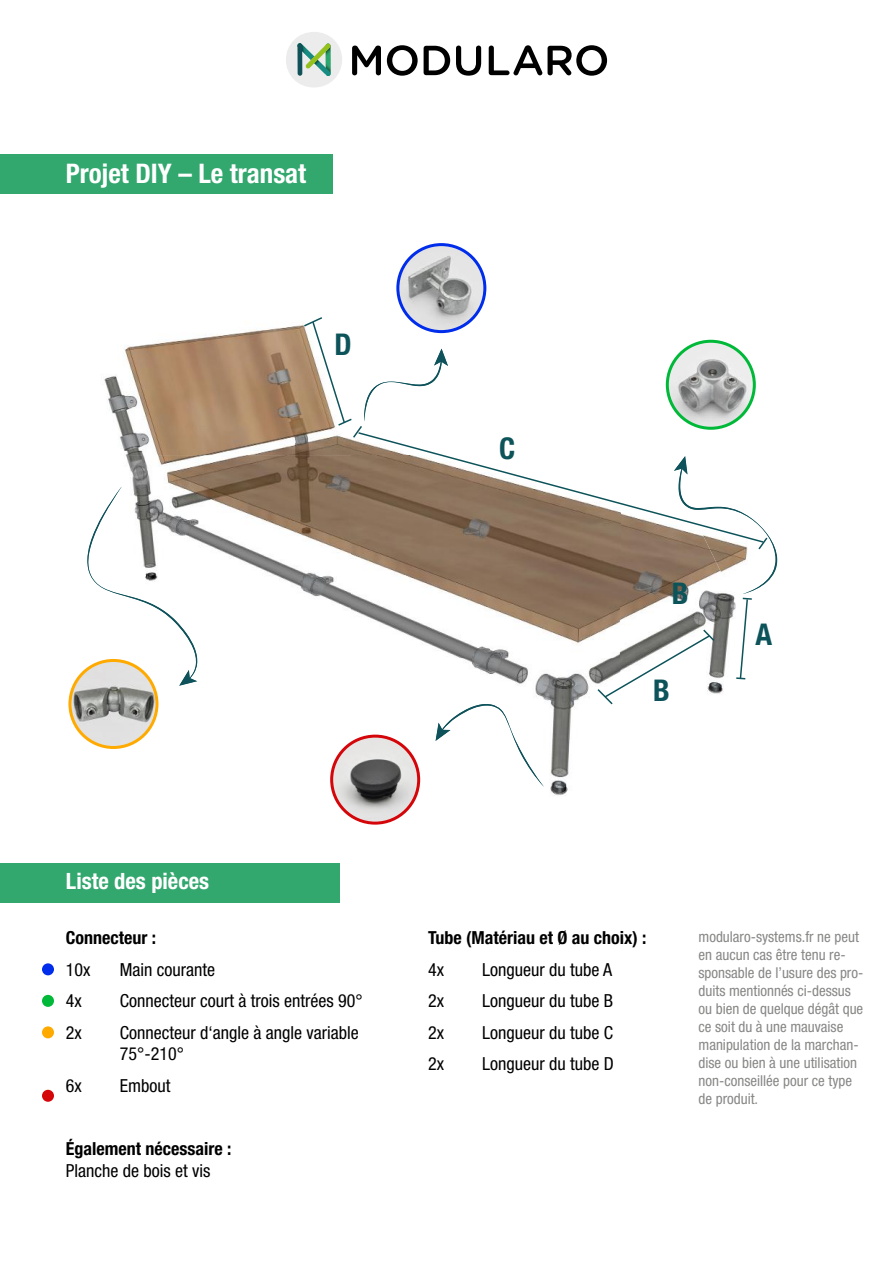
<style>
.page{position:relative;width:893px;height:1263px;background:#fff}
.page>*{position:absolute;margin:0;border:0;box-sizing:border-box;transform-origin:0 0}
.t1{font:700 condensed 30px "Helvetica Neue LT Std";color:#0d535a}
.t2{font:700 condensed 27px "Helvetica Neue LT Std";color:#fff}
.t3{font:700 condensed 22.5px "Helvetica Neue LT Std";color:#fff}
.t4{font:condensed 18px/21.6px "Helvetica Neue LT Std";color:#000}
.t5{font:700 condensed 18px "Helvetica Neue LT Std";color:#000}
.t6{font:condensed 15px/18px "Helvetica Neue LT Std";color:#878786}
</style>
<div class="page">
<svg style="left:352px;top:46px;width:29px;height:29px"></svg>
<svg style="left:387px;top:45px;width:31px;height:31px"></svg>
<svg style="left:424px;top:46px;width:26px;height:29px"></svg>
<svg style="left:456px;top:46px;width:25px;height:30px"></svg>
<svg style="left:489px;top:45px;width:53px;height:30px"></svg>
<svg style="left:548px;top:45px;width:59px;height:31px"></svg>
<div style="left:286px;top:32px;width:56px;height:55px;background:#ececec;border-radius:28px"></div>
<svg style="left:297px;top:43px;width:34px;height:33px"></svg>
<div style="left:0;top:154px;width:332px;height:39px;background:#32a76e"></div>
<div style="left:0;top:863px;width:340px;height:39px;background:#32a76e"></div>
<img style="left:97px;top:253px;width:681px;height:558px">
<img style="left:442px;top:704px;width:102px;height:82px">
<img style="left:435px;top:722px;width:16px;height:19px">
<img style="left:87px;top:487px;width:111px;height:191px">
<img style="left:179px;top:670px;width:18px;height:16px">
<img style="left:667px;top:341px;width:87px;height:87px;border-radius:43px">
<div style="left:666px;top:340px;width:90px;height:90px;border:3px solid #00b939;border-radius:50%"></div>
<img style="left:71px;top:662px;width:85px;height:84px">
<div style="left:68px;top:659px;width:90px;height:90px;border:3px solid #fa0;border-radius:50%"></div>
<img style="left:332px;top:736px;width:87px;height:87px;border-radius:43px">
<div style="left:330px;top:735px;width:90px;height:90px;border:3px solid #d5060a;border-radius:50%"></div>
<svg style="left:357px;top:431px;width:408px;height:113px"></svg>
<svg style="left:596px;top:456px;width:181px;height:250px"></svg>
<svg style="left:302px;top:316px;width:146px;height:123px"></svg>
<img style="left:398px;top:245px;width:87px;height:87px;border-radius:43px">
<div style="left:396px;top:243px;width:90px;height:90px;border:3px solid #002deb;border-radius:50%"></div>
<div style="left:42px;top:963px;width:12px;height:12px;background:#002deb;border-radius:50%"></div>
<div style="left:42px;top:995px;width:12px;height:12px;background:#00b939;border-radius:50%"></div>
<div style="left:42px;top:1026px;width:12px;height:12px;background:#fa0;border-radius:50%"></div>
<div style="left:42px;top:1090px;width:12px;height:12px;background:#d5060a;border-radius:50%"></div>
<h2 class="t2" style="left:66px;top:157px;width:242px">Projet DIY – Le transat</h2>
<h1 class="t1" style="left:334px;top:326px;width:19px">D</h1>
<h1 class="t1" style="left:499px;top:430px;width:18px">C</h1>
<h1 class="t1" style="left:672px;top:575px;width:18px">B</h1>
<h1 class="t1" style="left:653px;top:672px;width:18px">B</h1>
<h1 class="t1" style="left:755px;top:616px;width:18px">A</h1>
<h3 class="t3" style="left:66px;top:868px;width:145px">Liste des pièces</h3>
<p class="t5" style="left:66px;top:927px;width:92px">Connecteur :</p>
<p class="t4" style="left:66px;top:958px;width:26px">10x</p>
<p class="t4" style="left:120px;top:958px;width:97px">Main courante</p>
<p class="t4" style="left:66px;top:990px;width:17px">4x</p>
<p class="t4" style="left:120px;top:990px;width:244px">Connecteur court à trois entrées 90°</p>
<p class="t4" style="left:66px;top:1021px;width:17px">2x</p>
<p class="t4" style="left:120px;top:1021px;width:240px">Connecteur d‘angle à angle variable<br>75°-210°</p>
<p class="t4" style="left:66px;top:1074px;width:17px">6x</p>
<p class="t4" style="left:120px;top:1074px;width:52px">Embout</p>
<p class="t5" style="left:66px;top:1137px;width:167px">Également nécessaire :</p>
<p class="t4" style="left:66px;top:1159px;width:146px">Planche de bois et vis</p>
<p class="t5" style="left:428px;top:927px;width:220px">Tube (Matériau et Ø au choix) :</p>
<p class="t4" style="left:428px;top:958px;width:17px">4x</p>
<p class="t4" style="left:482px;top:958px;width:131px">Longueur du tube A</p>
<p class="t4" style="left:428px;top:990px;width:17px">2x</p>
<p class="t4" style="left:482px;top:990px;width:132px">Longueur du tube B</p>
<p class="t4" style="left:428px;top:1021px;width:17px">2x</p>
<p class="t4" style="left:482px;top:1021px;width:132px">Longueur du tube C</p>
<p class="t4" style="left:428px;top:1053px;width:17px">2x</p>
<p class="t4" style="left:482px;top:1053px;width:133px">Longueur du tube D</p>
<p class="t6" style="left:698px;top:928px;width:166px">modularo-systems.fr ne peut en aucun cas être tenu re&shy;sponsable de l’usure des pro&shy;duits mentionnés ci-dessus ou bien de quelque dégât que ce soit du à une mauvaise manipulation de la marchan&shy;dise ou bien à une utilisation non-conseillée pour ce type de produit.</p>
</div>
